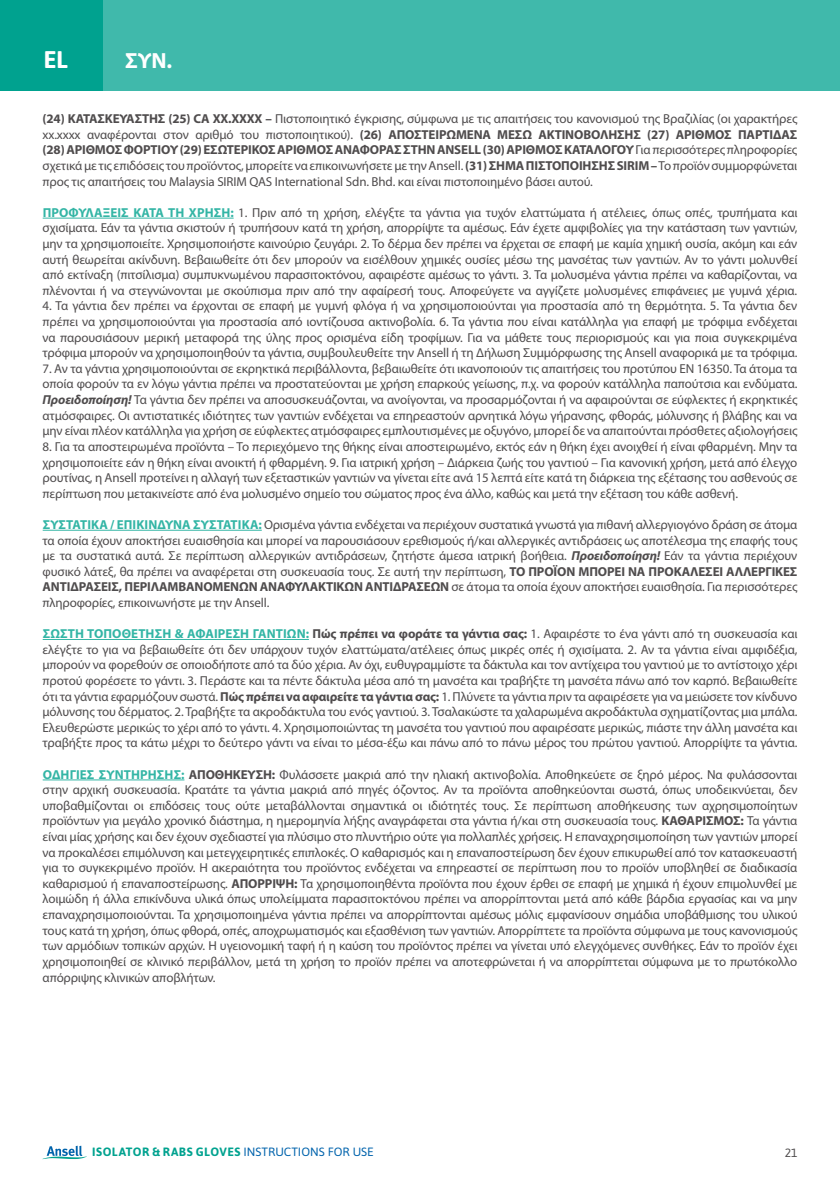
<style>
.page{position:relative;width:840px;height:1191px;background:#fff}
.page>*{position:absolute;margin:0;border:0;box-sizing:border-box;transform-origin:0 0}
.t1{font:700 24px "Asap";color:#fff}
.t2{font:700 22px "Myriad Pro";color:#fff}
.t3{font:13px/15.6px "Myriad Pro";letter-spacing:-.01em;color:#4f4c4d;text-align:justify}
.t4{font:700 12px "Asap";letter-spacing:.04em;color:#00a28f}
.t5{font:12px "Asap";color:#4f4c4d}
.s1{font-weight:700}
.s2{font-weight:700;color:#33b5a5}
.s3{font-weight:700;font-style:italic}
.s4{font-weight:400;color:#0063ac}
</style>
<div class="page">
<div style="left:0;top:0;width:839px;height:91px;background:#40b9ab"></div>
<div style="left:0;top:0;width:102px;height:91px;background:#00a28f"></div>
<hr style="left:43px;top:218px;width:190px;height:1px;background:#33b5a5">
<hr style="left:43px;top:530px;width:218px;height:1px;background:#33b5a5">
<hr style="left:43px;top:639px;width:266px;height:1px;background:#33b5a5">
<hr style="left:43px;top:779px;width:141px;height:1px;background:#33b5a5">
<svg style="left:43px;top:1145px;width:44px;height:14px"></svg>
<h1 class="t1" style="left:43px;top:43px;width:26px">EL</h1>
<h2 class="t2" style="left:125px;top:48px;width:48px">ΣΥΝ.</h2>
<p class="t3" style="left:43px;top:111px;width:756px"><span class="s1">(24) ΚΑΤΑΣΚΕΥΑΣΤΗΣ (25) CA XX.XXXX –</span> Πιστοποιητικό έγκρισης, σύμφωνα με τις απαιτήσεις του κανονισμού της Βραζιλίας (οι χαρακτήρες xx.xxxx αναφέρονται στον αριθμό του πιστοποιητικού). <span class="s1">(26) ΑΠΟΣΤΕΙΡΩΜΕΝΑ ΜΕΣΩ ΑΚΤΙΝΟΒΟΛΗΣΗΣ (27) ΑΡΙΘΜΟΣ ΠΑΡΤΙΔΑΣ (28) ΑΡΙΘΜΟΣ ΦΟΡΤΙΟΥ (29) ΕΣΩΤΕΡΙΚΟΣ ΑΡΙΘΜΟΣ ΑΝΑΦΟΡΑΣ ΣΤΗΝ ANSELL (30) ΑΡΙΘΜΟΣ ΚΑΤΑΛΟΓΟΥ</span> Για περισσότερες πληροφορίες σχετικά με τις επιδόσεις του προϊόντος, μπορείτε να επικοινωνήσετε με την Ansell. <span class="s1">(31) ΣΗΜΑ ΠΙΣΤΟΠΟΙΗΣΗΣ SIRIM –</span> Το προϊόν συμμορφώνεται προς τις απαιτήσεις του Malaysia SIRIM QAS International Sdn. Bhd. και είναι πιστοποιημένο βάσει αυτού.</p>
<p class="t3" style="left:43px;top:205px;width:756px"><span class="s2">ΠΡΟΦΥΛΑΞΕΙΣ ΚΑΤΑ ΤΗ ΧΡΗΣΗ:</span> 1. Πριν από τη χρήση, ελέγξτε τα γάντια για τυχόν ελαττώματα ή ατέλειες, όπως οπές, τρυπήματα και σχισίματα. Εάν τα γάντια σκιστούν ή τρυπήσουν κατά τη χρήση, απορρίψτε τα αμέσως. Εάν έχετε αμφιβολίες για την κατάσταση των γαντιών, μην τα χρησιμοποιείτε. Χρησιμοποιήστε καινούριο ζευγάρι. 2. Το δέρμα δεν πρέπει να έρχεται σε επαφή με καμία χημική ουσία, ακόμη και εάν αυτή θεωρείται ακίνδυνη. Βεβαιωθείτε ότι δεν μπορούν να εισέλθουν χημικές ουσίες μέσω της μανσέτας των γαντιών. Αν το γάντι μολυνθεί από εκτίναξη (πιτσίλισμα) συμπυκνωμένου παρασιτοκτόνου, αφαιρέστε αμέσως το γάντι. 3. Τα μολυσμένα γάντια πρέπει να καθαρίζονται, να πλένονται ή να στεγνώνονται με σκούπισμα πριν από την αφαίρεσή τους. Αποφεύγετε να αγγίζετε μολυσμένες επιφάνειες με γυμνά χέρια.</p>
<p class="t3" style="left:43px;top:298px;width:756px">4. Τα γάντια δεν πρέπει να έρχονται σε επαφή με γυμνή φλόγα ή να χρησιμοποιούνται για προστασία από τη θερμότητα. 5. Τα γάντια δεν πρέπει να χρησιμοποιούνται για προστασία από ιοντίζουσα ακτινοβολία. 6. Τα γάντια που είναι κατάλληλα για επαφή με τρόφιμα ενδέχεται να παρουσιάσουν μερική μεταφορά της ύλης προς ορισμένα είδη τροφίμων. Για να μάθετε τους περιορισμούς και για ποια συγκεκριμένα τρόφιμα μπορούν να χρησιμοποιηθούν τα γάντια, συμβουλευθείτε την Ansell ή τη Δήλωση Συμμόρφωσης της Ansell αναφορικά με τα τρόφιμα.</p>
<p class="t3" style="left:43px;top:361px;width:756px">7. Αν τα γάντια χρησιμοποιούνται σε εκρηκτικά περιβάλλοντα, βεβαιωθείτε ότι ικανοποιούν τις απαιτήσεις του προτύπου ΕΝ 16350. Τα άτομα τα οποία φορούν τα εν λόγω γάντια πρέπει να προστατεύονται με χρήση επαρκούς γείωσης, π.χ. να φορούν κατάλληλα παπούτσια και ενδύματα.<br><span class="s3">Προειδοποίηση!</span> Τα γάντια δεν πρέπει να αποσυσκευάζονται, να ανοίγονται, να προσαρμόζονται ή να αφαιρούνται σε εύφλεκτες ή εκρηκτικές ατμόσφαιρες. Οι αντιστατικές ιδιότητες των γαντιών ενδέχεται να επηρεαστούν αρνητικά λόγω γήρανσης, φθοράς, μόλυνσης ή βλάβης και να μην είναι πλέον κατάλληλα για χρήση σε εύφλεκτες ατμόσφαιρες εμπλουτισμένες με οξυγόνο, μπορεί δε να απαιτούνται πρόσθετες αξιολογήσεις</p>
<p class="t3" style="left:43px;top:439px;width:756px">8. Για τα αποστειρωμένα προϊόντα – Το περιεχόμενο της θήκης είναι αποστειρωμένο, εκτός εάν η θήκη έχει ανοιχθεί ή είναι φθαρμένη. Μην τα χρησιμοποιείτε εάν η θήκη είναι ανοικτή ή φθαρμένη. 9. Για ιατρική χρήση – Διάρκεια ζωής του γαντιού – Για κανονική χρήση, μετά από έλεγχο ρουτίνας, η Ansell προτείνει η αλλαγή των εξεταστικών γαντιών να γίνεται είτε ανά 15 λεπτά είτε κατά τη διάρκεια της εξέτασης του ασθενούς σε περίπτωση που μετακινείστε από ένα μολυσμένο σημείο του σώματος προς ένα άλλο, καθώς και μετά την εξέταση του κάθε ασθενή.</p>
<p class="t3" style="left:43px;top:517px;width:756px"><span class="s2">ΣΥΣΤΑΤΙΚΑ / ΕΠΙΚΙΝΔΥΝΑ ΣΥΣΤΑΤΙΚΑ:</span> Ορισμένα γάντια ενδέχεται να περιέχουν συστατικά γνωστά για πιθανή αλλεργιογόνο δράση σε άτομα τα οποία έχουν αποκτήσει ευαισθησία και μπορεί να παρουσιάσουν ερεθισμούς ή/και αλλεργικές αντιδράσεις ως αποτέλεσμα της επαφής τους με τα συστατικά αυτά. Σε περίπτωση αλλεργικών αντιδράσεων, ζητήστε άμεσα ιατρική βοήθεια. <span class="s3">Προειδοποίηση!</span> Εάν τα γάντια περιέχουν φυσικό λάτεξ, θα πρέπει να αναφέρεται στη συσκευασία τους. Σε αυτή την περίπτωση, <span class="s1">ΤΟ ΠΡΟΪΟΝ ΜΠΟΡΕΙ ΝΑ ΠΡΟΚΑΛΕΣΕΙ ΑΛΛΕΡΓΙΚΕΣ ΑΝΤΙΔΡΑΣΕΙΣ, ΠΕΡΙΛΑΜΒΑΝΟΜΕΝΩΝ ΑΝΑΦΥΛΑΚΤΙΚΩΝ ΑΝΤΙΔΡΑΣΕΩΝ</span> σε άτομα τα οποία έχουν αποκτήσει ευαισθησία. Για περισσότερες πληροφορίες, επικοινωνήστε με την Ansell.</p>
<p class="t3" style="left:43px;top:626px;width:756px"><span class="s2">ΣΩΣΤΗ ΤΟΠΟΘΕΤΗΣΗ &amp; ΑΦΑΙΡΕΣΗ ΓΑΝΤΙΩΝ:</span> <span class="s1">Πώς πρέπει να φοράτε τα γάντια σας:</span> 1. Αφαιρέστε το ένα γάντι από τη συσκευασία και ελέγξτε το για να βεβαιωθείτε ότι δεν υπάρχουν τυχόν ελαττώματα/ατέλειες όπως μικρές οπές ή σχισίματα. 2. Αν τα γάντια είναι αμφιδέξια, μπορούν να φορεθούν σε οποιοδήποτε από τα δύο χέρια. Αν όχι, ευθυγραμμίστε τα δάκτυλα και τον αντίχειρα του γαντιού με το αντίστοιχο χέρι προτού φορέσετε το γάντι. 3. Περάστε και τα πέντε δάκτυλα μέσα από τη μανσέτα και τραβήξτε τη μανσέτα πάνω από τον καρπό. Βεβαιωθείτε ότι τα γάντια εφαρμόζουν σωστά. <span class="s1">Πώς πρέπει να αφαιρείτε τα γάντια σας:</span> 1. Πλύνετε τα γάντια πριν τα αφαιρέσετε για να μειώσετε τον κίνδυνο μόλυνσης του δέρματος. 2. Τραβήξτε τα ακροδάκτυλα του ενός γαντιού. 3. Τσαλακώστε τα χαλαρωμένα ακροδάκτυλα σχηματίζοντας μια μπάλα.<br>Ελευθερώστε μερικώς το χέρι από το γάντι. 4. Χρησιμοποιώντας τη μανσέτα του γαντιού που αφαιρέσατε μερικώς, πιάστε την άλλη μανσέτα και τραβήξτε προς τα κάτω μέχρι το δεύτερο γάντι να είναι το μέσα-έξω και πάνω από το πάνω μέρος του πρώτου γαντιού. Απορρίψτε τα γάντια.</p>
<p class="t3" style="left:43px;top:766px;width:756px"><span class="s2">ΟΔΗΓΙΕΣ ΣΥΝΤΗΡΗΣΗΣ:</span> <span class="s1">ΑΠΟΘΗΚΕΥΣΗ:</span> Φυλάσσετε μακριά από την ηλιακή ακτινοβολία. Αποθηκεύετε σε ξηρό μέρος. Να φυλάσσονται στην αρχική συσκευασία. Κρατάτε τα γάντια μακριά από πηγές όζοντος. Αν τα προϊόντα αποθηκεύονται σωστά, όπως υποδεικνύεται, δεν υποβαθμίζονται οι επιδόσεις τους ούτε μεταβάλλονται σημαντικά οι ιδιότητές τους. Σε περίπτωση αποθήκευσης των αχρησιμοποίητων προϊόντων για μεγάλο χρονικό διάστημα, η ημερομηνία λήξης αναγράφεται στα γάντια ή/και στη συσκευασία τους. <span class="s1">ΚΑΘΑΡΙΣΜΟΣ:</span> Τα γάντια είναι μίας χρήσης και δεν έχουν σχεδιαστεί για πλύσιμο στο πλυντήριο ούτε για πολλαπλές χρήσεις. Η επαναχρησιμοποίηση των γαντιών μπορεί να προκαλέσει επιμόλυνση και μετεγχειρητικές επιπλοκές. Ο καθαρισμός και η επαναποστείρωση δεν έχουν επικυρωθεί από τον κατασκευαστή για το συγκεκριμένο προϊόν. Η ακεραιότητα του προϊόντος ενδέχεται να επηρεαστεί σε περίπτωση που το προϊόν υποβληθεί σε διαδικασία καθαρισμού ή επαναποστείρωσης. <span class="s1">ΑΠΟΡΡΙΨΗ:</span> Τα χρησιμοποιηθέντα προϊόντα που έχουν έρθει σε επαφή με χημικά ή έχουν επιμολυνθεί με λοιμώδη ή άλλα επικίνδυνα υλικά όπως υπολείμματα παρασιτοκτόνου πρέπει να απορρίπτονται μετά από κάθε βάρδια εργασίας και να μην επαναχρησιμοποιούνται. Τα χρησιμοποιημένα γάντια πρέπει να απορρίπτονται αμέσως μόλις εμφανίσουν σημάδια υποβάθμισης του υλικού τους κατά τη χρήση, όπως φθορά, οπές, αποχρωματισμός και εξασθένιση των γαντιών. Απορρίπτετε τα προϊόντα σύμφωνα με τους κανονισμούς των αρμόδιων τοπικών αρχών. Η υγειονομική ταφή ή η καύση του προϊόντος πρέπει να γίνεται υπό ελεγχόμενες συνθήκες. Εάν το προϊόν έχει χρησιμοποιηθεί σε κλινικό περιβάλλον, μετά τη χρήση το προϊόν πρέπει να αποτεφρώνεται ή να απορρίπτεται σύμφωνα με το πρωτόκολλο απόρριψης κλινικών αποβλήτων.</p>
<p class="t4" style="left:92px;top:1143px;width:283px">ISOLATOR &amp; RABS GLOVES <span class="s4">INSTRUCTIONS FOR USE</span></p>
<p class="t5" style="left:784px;top:1144px;width:14px">21</p>
</div>
